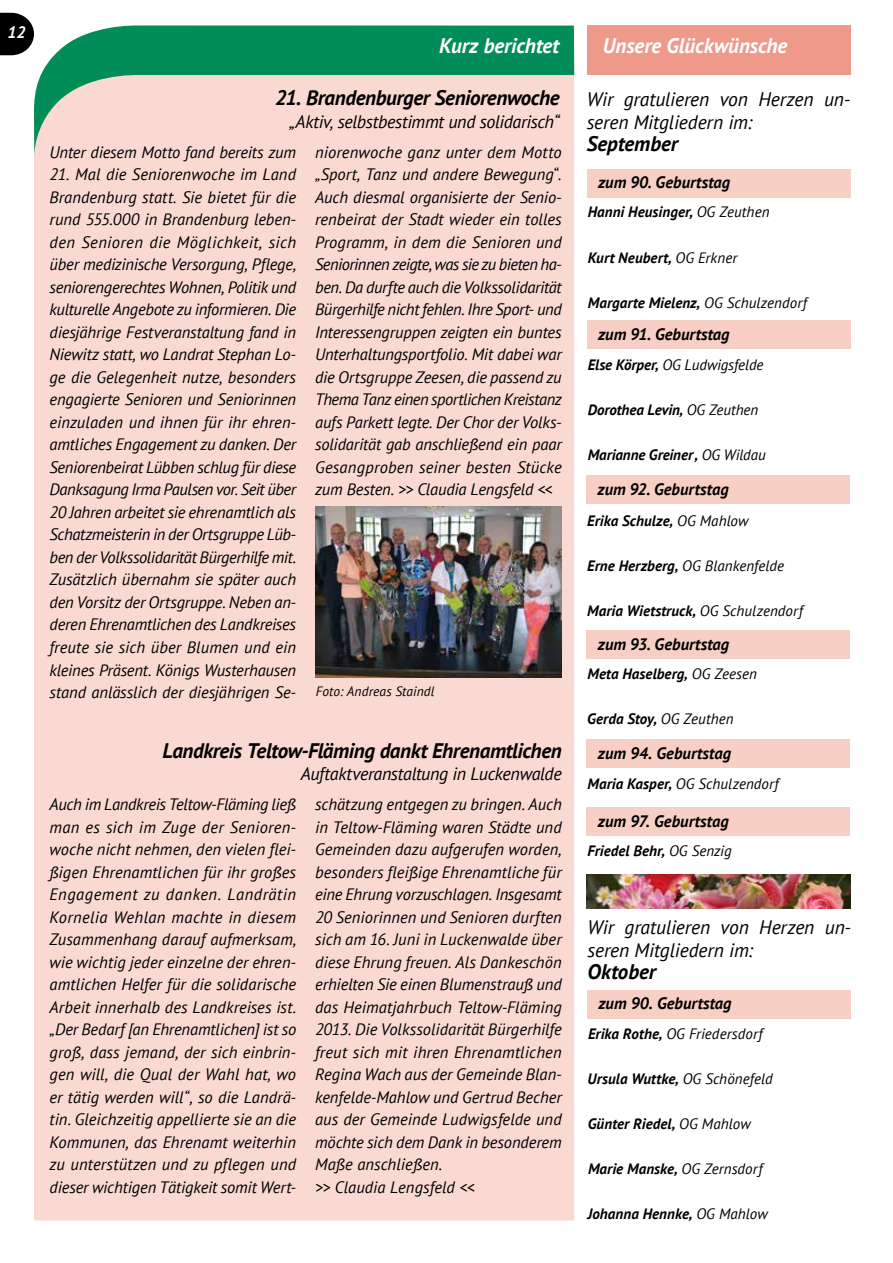
<style>
.page{position:relative;width:893px;height:1263px;background:#fff}
.page>*{position:absolute;margin:0;border:0;box-sizing:border-box;transform-origin:0 0}
.t1{font:italic 700 21px "PT Sans";letter-spacing:-.015em;color:#000}
.t2{font:italic 700 21px "PT Sans";color:#fff}
.t3{font:italic 19.5px/22.5px "PT Sans";letter-spacing:-.005em;color:#000}
.t4{font:italic 18px "PT Sans";letter-spacing:-.02em;color:#000}
.t5{font:italic 16.5px/22.5px "PT Sans";color:#000;text-align:justify}
.t6{font:italic 700 16.5px "PT Sans";letter-spacing:.005em;color:#000}
.t7{font:italic 700 16.5px "PT Sans";color:#fff}
.t8{font:italic 700 15px "PT Sans";letter-spacing:.005em;color:#000}
.t9{font:italic 15px "PT Sans";letter-spacing:.005em;color:#000}
.t10{font:italic 13.5px "PT Sans";letter-spacing:.01em;color:#000}
.s1{font-weight:400}
.s2{font-weight:700}
</style>
<div class="page">
<svg style="left:0;top:13px;width:33px;height:42px"></svg>
<div style="left:34px;top:156px;width:540px;height:1064px;background:#f9d9d1"></div>
<div style="left:587px;top:169px;width:263px;height:28px;background:#f8cfc5"></div>
<div style="left:587px;top:990px;width:264px;height:28px;background:#f8cfc5"></div>
<div style="left:587px;top:630px;width:263px;height:28px;background:#f8cfc5"></div>
<div style="left:587px;top:740px;width:263px;height:28px;background:#f8cfc5"></div>
<div style="left:587px;top:807px;width:263px;height:28px;background:#f8cfc5"></div>
<div style="left:586px;top:475px;width:264px;height:28px;background:#f8cfc5"></div>
<div style="left:587px;top:321px;width:263px;height:28px;background:#f8cfc5"></div>
<svg style="left:33px;top:25px;width:541px;height:131px;background:#9abda4"></svg>
<div style="left:587px;top:26px;width:263px;height:49px;background:#ef998b"></div>
<img style="left:587px;top:874px;width:263px;height:34px">
<img style="left:315px;top:507px;width:247px;height:171px">
<p class="t7" style="left:8px;top:21px;width:19px">12</p>
<p class="t2" style="left:439px;top:31px;width:122px">Kurz berichtet</p>
<p class="t2" style="left:603px;top:31px;width:186px">Unsere Glückwünsche</p>
<p class="t1" style="left:275px;top:84px;width:286px">21. Brandenburger Seniorenwoche</p>
<p class="t4" style="left:289px;top:110px;width:272px">„Aktiv, selbstbestimmt und solidarisch“</p>
<p class="t5" style="left:50px;top:140px;width:248px">Unter diesem Motto fand bereits zum</p>
<p class="t5" style="left:50px;top:163px;width:248px">21. Mal die Seniorenwoche im Land Brandenburg statt. Sie bietet für die rund 555.000 in Brandenburg leben&shy;den Senioren die Möglichkeit, sich über medizinische Versorgung, Pflege, seniorengerechtes Wohnen, Politik und kulturelle Angebote zu informieren. Die diesjährige Festveranstaltung fand in Niewitz statt, wo Landrat Stephan Lo&shy;ge die Gelegenheit nutze, besonders engagierte Senioren und Seniorinnen einzuladen und ihnen für ihr ehren&shy;amtliches Engagement zu danken. Der Seniorenbeirat Lübben schlug für diese Danksagung Irma Paulsen vor. Seit über 20 Jahren arbeitet sie ehrenamtlich als Schatzmeisterin in der Ortsgruppe Lüb&shy;ben der Volkssolidarität Bürgerhilfe mit.<br>Zusätzlich übernahm sie später auch den Vorsitz der Ortsgruppe. Neben an&shy;deren Ehrenamtlichen des Landkreises freute sie sich über Blumen und ein kleines Präsent. Königs Wusterhausen stand anlässlich der diesjährigen Se-</p>
<p class="t5" style="left:315px;top:140px;width:248px">niorenwoche ganz unter dem Motto „Sport, Tanz und andere Bewegung“.<br>Auch diesmal organisierte der Senio&shy;renbeirat der Stadt wieder ein tolles Programm, in dem die Senioren und Seniorinnen zeigte, was sie zu bieten ha&shy;ben. Da durfte auch die Volkssolidarität Bürgerhilfe nicht fehlen. Ihre Sport- und Interessengruppen zeigten ein buntes Unterhaltungsportfolio. Mit dabei war die Ortsgruppe Zeesen, die passend zu Thema Tanz einen sportlichen Kreistanz aufs Parkett legte. Der Chor der Volks&shy;solidarität gab anschließend ein paar Gesangproben seiner besten Stücke zum Besten. &gt;&gt; Claudia Lengsfeld &lt;&lt;</p>
<p class="t10" style="left:316px;top:683px;width:120px">Foto: Andreas Staindl</p>
<p class="t1" style="left:162px;top:736px;width:401px">Landkreis Teltow-Fläming dankt Ehrenamtlichen</p>
<p class="t4" style="left:301px;top:762px;width:262px">Auftaktveranstaltung in Luckenwalde</p>
<p class="t5" style="left:50px;top:793px;width:248px">Auch im Landkreis Teltow-Fläming ließ man es sich im Zuge der Senioren&shy;woche nicht nehmen, den vielen flei&shy;ßigen Ehrenamtlichen für ihr großes Engagement zu danken. Landrätin Kornelia Wehlan machte in diesem Zusammenhang darauf aufmerksam, wie wichtig jeder einzelne der ehren&shy;amtlichen Helfer für die solidarische Arbeit innerhalb des Landkreises ist. „Der Bedarf [an Ehrenamtlichen] ist so groß, dass jemand, der sich einbrin&shy;gen will, die Qual der Wahl hat, wo er tätig werden will“, so die Landrä&shy;tin. Gleichzeitig appellierte sie an die Kommunen, das Ehrenamt weiterhin zu unterstützen und zu pflegen und dieser wichtigen Tätigkeit somit Wert-</p>
<p class="t5" style="left:315px;top:793px;width:248px;text-align:left">schätzung entgegen zu bringen. Auch in Teltow-Fläming waren Städte und Gemeinden dazu aufgerufen worden, besonders fleißige Ehrenamtliche für eine Ehrung vorzuschlagen. Insgesamt 20 Seniorinnen und Senioren durften sich am 16. Juni in Luckenwalde über diese Ehrung freuen. Als Dankeschön erhielten Sie einen Blumenstrauß und das Heimatjahrbuch Teltow-Fläming 2013. Die Volkssolidarität Bürgerhilfe freut sich mit ihren Ehrenamtlichen Regina Wach aus der Gemeinde Blan&shy;kenfelde-Mahlow und Gertrud Becher aus der Gemeinde Ludwigsfelde und möchte sich dem Dank in besonderem Maße anschließen.<br>&gt;&gt; Claudia Lengsfeld &lt;&lt;</p>
<p class="t3" style="left:587px;top:87px;width:265px">Wir gratulieren von Herzen un&shy;seren Mitgliedern im:</p>
<p class="t1" style="left:587px;top:130px;width:93px">September</p>
<p class="t6" style="left:598px;top:171px;width:134px">zum 90. Geburtstag</p>
<p class="t8" style="left:588px;top:202px;width:183px">Hanni Heusinger, <span class="s1">OG Zeuthen</span></p>
<p class="t8" style="left:588px;top:247px;width:151px">Kurt Neubert, <span class="s1">OG Erkner</span></p>
<p class="t8" style="left:588px;top:292px;width:221px">Margarte Mielenz, <span class="s1">OG Schulzendorf</span></p>
<p class="t6" style="left:598px;top:323px;width:133px">zum 91. Geburtstag</p>
<p class="t9" style="left:588px;top:355px;width:177px"><span class="s2">Else Körper,</span> OG Ludwigsfelde</p>
<p class="t8" style="left:588px;top:400px;width:172px">Dorothea Levin, <span class="s1">OG Zeuthen</span></p>
<p class="t8" style="left:588px;top:445px;width:180px">Marianne Greiner, <span class="s1">OG Wildau</span></p>
<p class="t6" style="left:597px;top:478px;width:133px">zum 92. Geburtstag</p>
<p class="t8" style="left:587px;top:511px;width:163px">Erika Schulze, <span class="s1">OG Mahlow</span></p>
<p class="t9" style="left:587px;top:556px;width:198px"><span class="s2">Erne Herzberg,</span> OG Blankenfelde</p>
<p class="t8" style="left:587px;top:601px;width:217px">Maria Wietstruck, <span class="s1">OG Schulzendorf</span></p>
<p class="t6" style="left:598px;top:633px;width:133px">zum 93. Geburtstag</p>
<p class="t8" style="left:587px;top:664px;width:171px">Meta Haselberg, <span class="s1">OG Zeesen</span></p>
<p class="t8" style="left:587px;top:709px;width:148px">Gerda Stoy, <span class="s1">OG Zeuthen</span></p>
<p class="t6" style="left:598px;top:742px;width:135px">zum 94. Geburtstag</p>
<p class="t9" style="left:587px;top:774px;width:193px"><span class="s2">Maria Kasper,</span> OG Schulzendorf</p>
<p class="t6" style="left:598px;top:810px;width:132px">zum 97. Geburtstag</p>
<p class="t8" style="left:587px;top:841px;width:146px">Friedel Behr, <span class="s1">OG Senzig</span></p>
<p class="t3" style="left:588px;top:915px;width:265px">Wir gratulieren von Herzen un&shy;seren Mitgliedern im:</p>
<p class="t1" style="left:588px;top:958px;width:70px">Oktober</p>
<p class="t6" style="left:598px;top:992px;width:135px">zum 90. Geburtstag</p>
<p class="t9" style="left:588px;top:1024px;width:176px"><span class="s2">Erika Rothe,</span> OG Friedersdorf</p>
<p class="t8" style="left:588px;top:1068px;width:187px">Ursula Wuttke, <span class="s1">OG Schönefeld</span></p>
<p class="t8" style="left:588px;top:1113px;width:164px">Günter Riedel, <span class="s1">OG Mahlow</span></p>
<p class="t8" style="left:588px;top:1158px;width:176px">Marie Manske, <span class="s1">OG Zernsdorf</span></p>
<p class="t8" style="left:587px;top:1203px;width:182px">Johanna Hennke, <span class="s1">OG Mahlow</span></p>
</div>
